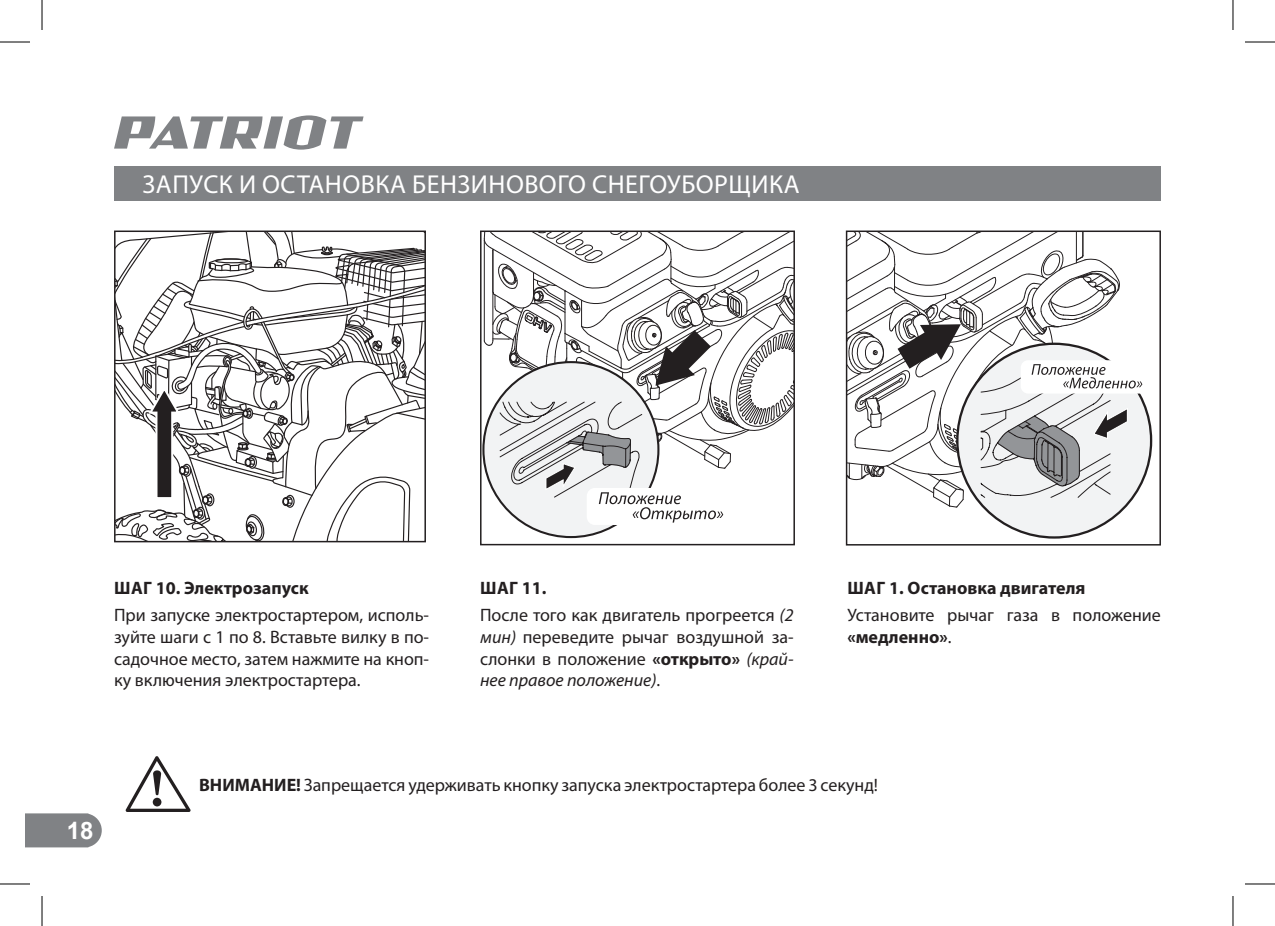
<style>
.page{position:relative;width:1275px;height:926px;background:#fff}
.page>*{position:absolute;margin:0;border:0;box-sizing:border-box;transform-origin:0 0}
.t1{font:26px "Myriad Pro";letter-spacing:.02em;color:#fff}
.t2{font:700 24px "Arial";color:#fff}
.t3{font:18px/21.6px "Myriad Pro";color:#231f20;text-align:justify}
.t4{font:700 18px "Myriad Pro";color:#231f20}
.s1{font-weight:700}
.s2{font-style:italic}
</style>
<div class="page">
<svg style="left:25px;top:813px;width:77px;height:34px;background:#87898c"></svg>
<svg style="left:114px;top:115px;width:249px;height:35px"></svg>
<div style="left:114px;top:166px;width:1047px;height:34px;background:#808285"></div>
<svg style="left:114px;top:230px;width:312px;height:313px;background:#555253"></svg>
<svg style="left:116px;top:232px;width:309px;height:309px"></svg>
<svg style="left:480px;top:230px;width:315px;height:316px"></svg>
<div style="left:483px;top:362px;width:175px;height:175px;background:#f2f3f4;border-radius:50%"></div>
<div style="left:587px;top:488px;width:144px;height:37px;background:#fff;border-radius:8px"></div>
<svg style="left:483px;top:231px;width:311px;height:292px"></svg>
<svg style="left:845px;top:230px;width:316px;height:316px"></svg>
<div style="left:957px;top:344px;width:194px;height:193px;background:#f2f3f4;border-radius:50%"></div>
<div style="left:1020px;top:360px;width:130px;height:34px;background:#fff;border-radius:7px"></div>
<svg style="left:847px;top:232px;width:295px;height:276px"></svg>
<svg style="left:125px;top:756px;width:66px;height:56px"></svg>
<hr style="left:0;top:42px;width:30px;height:1px;background:#000">
<hr style="left:1245px;top:42px;width:30px;height:1px;background:#000">
<hr style="left:0;top:884px;width:30px;height:1px;background:#000">
<hr style="left:1245px;top:884px;width:30px;height:1px;background:#000">
<hr style="left:42px;top:0;width:1px;height:30px;background:#000">
<hr style="left:42px;top:896px;width:1px;height:30px;background:#000">
<hr style="left:1232px;top:0;width:1px;height:30px;background:#000">
<hr style="left:1232px;top:896px;width:1px;height:30px;background:#000">
<h1 class="t1" style="left:143px;top:168px;width:659px">ЗАПУСК И ОСТАНОВКА БЕНЗИНОВОГО СНЕГОУБОРЩИКА</h1>
<p class="t4" style="left:114px;top:578px;width:196px">ШАГ 10. Электрозапуск</p>
<p class="t3" style="left:114px;top:604px;width:316px">При запуске электростартером, исполь&shy;зуйте шаги с 1 по 8. Вставьте вилку в по&shy;садочное место, затем нажмите на кноп&shy;ку включения электростартера.</p>
<p class="t3" style="left:480px;top:574px;width:315px;line-height:27.2px"><span class="s1">ШАГ 11.<br></span>После того как двигатель прогреется <span class="s2">(2</span></p>
<p class="t3" style="left:480px;top:626px;width:315px"><span class="s2">мин)</span> переведите рычаг воздушной за&shy;слонки в положение <span class="s1">«открыто»</span> <span class="s2">(край&shy;нее правое положение)</span>.</p>
<p class="t4" style="left:847px;top:578px;width:239px">ШАГ 1. Остановка двигателя</p>
<p class="t3" style="left:847px;top:604px;width:315px">Установите рычаг газа в положение <span class="s1">«медленно»</span>.</p>
<h2 class="t2" style="left:67px;top:815px;width:28px">18</h2>
<p class="t3" style="left:199px;top:774px;width:680px"><span class="s1">ВНИМАНИЕ!</span> Запрещается удерживать кнопку запуска электростартера более 3 секунд!</p>
</div>
